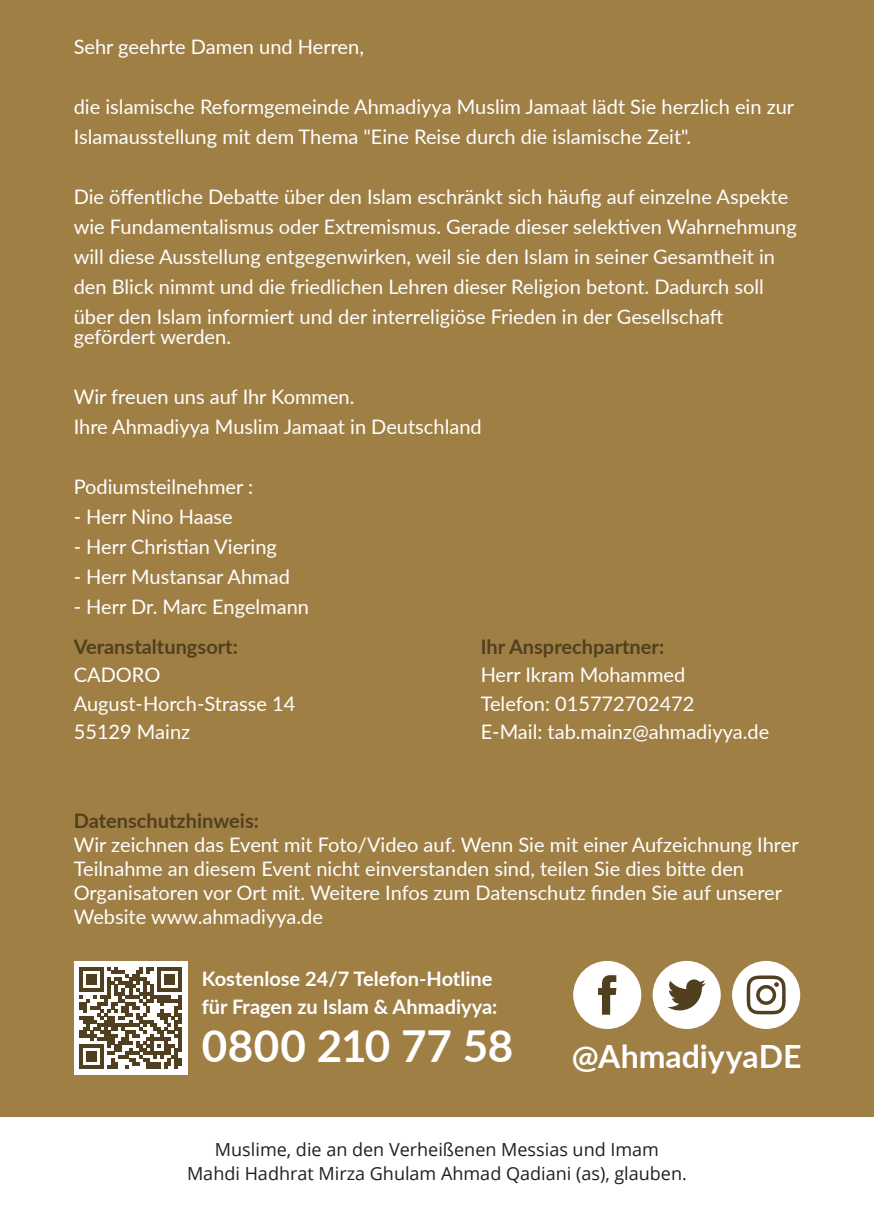
<style>
.page{position:relative;width:874px;height:1225px;background:#fff}
.page>*{position:absolute;margin:0;border:0;box-sizing:border-box;transform-origin:0 0}
.t1{font:700 44px "Lato";letter-spacing:-.005em;color:#fff}
.t2{font:700 32px "Lato";color:#fff}
.t3{font:20px/30px "Lato";color:#fff}
.t4{font:700 20px "Lato";color:#514020}
.t5{font:700 20px/28px "Lato";color:#fff}
.t6{font:18px/24px "Open Sans";color:#231f20;text-align:center}
</style>
<div class="page">
<div style="left:0;top:0;width:873px;height:1225px;background:#a07f45"></div>
<div style="left:74px;top:961px;width:113px;height:113px;background:#fff"></div>
<svg style="left:79px;top:967px;width:102px;height:102px"></svg>
<div style="left:652px;top:961px;width:68px;height:68px;background:#fff;border-radius:50%"></div>
<svg style="left:668px;top:979px;width:37px;height:31px"></svg>
<div style="left:573px;top:961px;width:68px;height:68px;background:#fff;border-radius:50%"></div>
<svg style="left:598px;top:975px;width:18px;height:39px"></svg>
<div style="left:731px;top:961px;width:68px;height:68px;background:#fff;border-radius:50%"></div>
<svg style="left:746px;top:975px;width:39px;height:39px"></svg>
<div style="left:0;top:1117px;width:873px;height:108px;background:#fff"></div>
<p class="t3" style="left:74px;top:31px;width:291px">Sehr geehrte Damen und Herren,</p>
<p class="t3" style="left:74px;top:91px;width:721px">die islamische Reformgemeinde Ahmadiyya Muslim Jamaat lädt Sie herzlich ein zur<br>Islamausstellung mit dem Thema "Eine Reise durch die islamische Zeit".</p>
<p class="t3" style="left:74px;top:181px;width:724px">Die öffentliche Debatte über den Islam eschränkt sich häufig auf einzelne Aspekte wie Fundamentalismus oder Extremismus. Gerade dieser selektiven Wahrnehmung will diese Ausstellung entgegenwirken, weil sie den Islam in seiner Gesamtheit in den Blick nimmt und die friedlichen Lehren dieser Religion betont. Dadurch soll über den Islam informiert und der interreligiöse Frieden in der Gesellschaft</p>
<p class="t3" style="left:74px;top:321px;width:159px">gefördert werden.</p>
<p class="t3" style="left:74px;top:381px;width:409px">Wir freuen uns auf Ihr Kommen.<br>Ihre Ahmadiyya Muslim Jamaat in Deutschland</p>
<p class="t3" style="left:74px;top:471px;width:181px">Podiumsteilnehmer :</p>
<p class="t3" style="left:74px;top:501px;width:160px">- Herr Nino Haase</p>
<p class="t3" style="left:74px;top:531px;width:204px">- Herr Christian Viering</p>
<p class="t3" style="left:74px;top:561px;width:217px">- Herr Mustansar Ahmad</p>
<p class="t3" style="left:74px;top:591px;width:237px">- Herr Dr. Marc Engelmann</p>
<p class="t4" style="left:74px;top:632px;width:165px">Veranstaltungsort:</p>
<p class="t3" style="left:74px;top:660px;width:223px;line-height:28px">CADORO<br>August-Horch-Strasse 14<br>55129 Mainz</p>
<p class="t4" style="left:480px;top:632px;width:185px">Ihr Ansprechpartner:</p>
<p class="t3" style="left:480px;top:660px;width:290px;line-height:28px">Herr Ikram Mohammed<br>Telefon: 015772702472<br>E-Mail: tab.mainz@ahmadiyya.de</p>
<p class="t4" style="left:74px;top:806px;width:187px">Datenschutzhinweis:</p>
<p class="t3" style="left:74px;top:832px;width:726px;line-height:24px">Wir zeichnen das Event mit Foto/Video auf. Wenn Sie mit einer Aufzeichnung Ihrer Teilnahme an diesem Event nicht einverstanden sind, teilen Sie dies bitte den Organisatoren vor Ort mit. Weitere Infos zum Datenschutz finden Sie auf unserer Website www.ahmadiyya.de</p>
<p class="t5" style="left:202px;top:964px;width:297px">Kostenlose 24/7 Telefon-Hotline für Fragen zu Islam &amp; Ahmadiyya:</p>
<h1 class="t1" style="left:202px;top:1013px;width:313px">0800 210 77 58</h1>
<h2 class="t2" style="left:571px;top:1032px;width:231px">@AhmadiyyaDE</h2>
<p class="t6" style="left:187px;top:1136px;width:501px">Muslime, die an den Verheißenen Messias und Imam<br>Mahdi Hadhrat Mirza Ghulam Ahmad Qadiani (as), glauben.</p>
</div>
